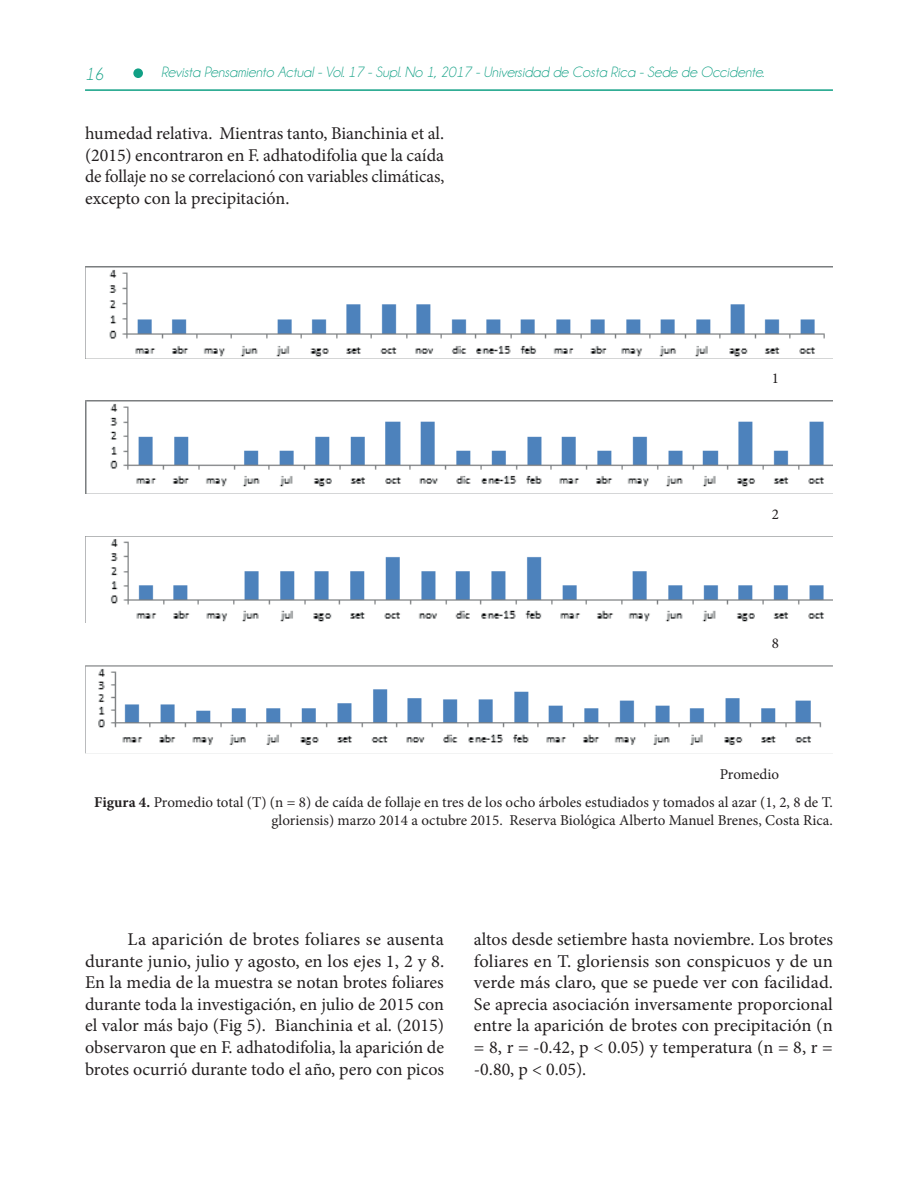
<style>
.page{position:relative;width:918px;height:1188px;background:#fff}
.page>*{position:absolute;margin:0;border:0;box-sizing:border-box;transform-origin:0 0}
.t1{font:18px/21.6px "Minion Pro";color:#231f20;text-align:justify}
.t2{font:italic 18px "Champagne&Limousines";color:#11a085}
.t3{font:15px/28.2px "Minion Pro";color:#231f20}
.t4{font:italic 15px "Champagne&Limousines";color:#11a085}
.s1{font-weight:700}
</style>
<div class="page">
<hr style="left:85px;top:89px;width:748px;height:2px;background:#11a085">
<div style="left:133px;top:68px;width:10px;height:10px;background:#11a085;border-radius:50%"></div>
<img style="left:85px;top:266px;width:748px;height:92px">
<img style="left:86px;top:401px;width:747px;height:93px">
<img style="left:85px;top:536px;width:748px;height:87px">
<img style="left:85px;top:665px;width:748px;height:88px">
<p class="t2" style="left:85px;top:65px;width:20px">16</p>
<p class="t4" style="left:161px;top:65px;width:605px">Revista Pensamiento Actual - Vol. 17 - Supl. No 1, 2017 - Universidad de Costa Rica - Sede de Occidente.</p>
<p class="t1" style="left:85px;top:124px;width:361px">humedad relativa. Mientras tanto, Bianchinia et al. (2015) encontraron en F. adhatodifolia que la caída de follaje no se correlacionó con variables climáticas, excepto con la precipitación.</p>
<p class="t3" style="left:772px;top:366px;width:9px">1</p>
<p class="t3" style="left:772px;top:501px;width:9px">2</p>
<p class="t3" style="left:772px;top:630px;width:9px">8</p>
<p class="t3" style="left:94px;top:761px;width:740px;text-indent:626px">Promedio<br><span class="s1">Figura 4.</span> Promedio total (T) (n = 8) de caída de follaje en tres de los ocho árboles estudiados y tomados al azar (1, 2, 8 de T.</p>
<p class="t3" style="left:271px;top:807px;width:563px">gloriensis) marzo 2014 a octubre 2015. Reserva Biológica Alberto Manuel Brenes, Costa Rica.</p>
<p class="t1" style="left:85px;top:930px;width:361px;text-indent:43px">La aparición de brotes foliares se ausenta durante junio, julio y agosto, en los ejes 1, 2 y 8.<br>En la media de la muestra se notan brotes foliares durante toda la investigación, en julio de 2015 con el valor más bajo (Fig 5). Bianchinia et al. (2015) observaron que en F. adhatodifolia, la aparición de brotes ocurrió durante todo el año, pero con picos</p>
<p class="t1" style="left:474px;top:930px;width:361px">altos desde setiembre hasta noviembre. Los brotes foliares en T. gloriensis son conspicuos y de un verde más claro, que se puede ver con facilidad.<br>Se aprecia asociación inversamente proporcional entre la aparición de brotes con precipitación (n = 8, r = -0.42, p &lt; 0.05) y temperatura (n = 8, r = -0.80, p &lt; 0.05).</p>
</div>
